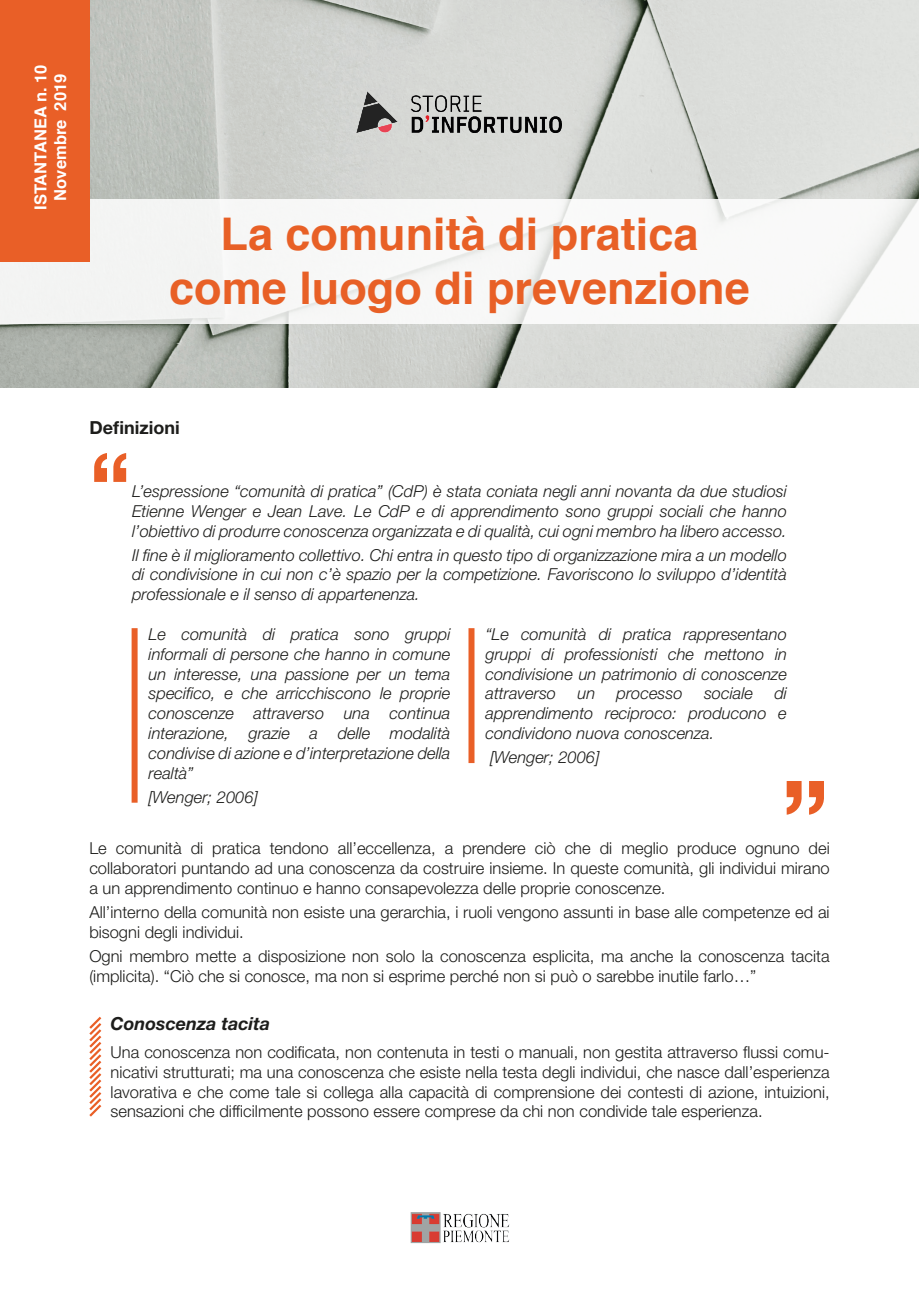
<style>
.page{position:relative;width:919px;height:1289px;background:#fff}
.page>*{position:absolute;margin:0;border:0;box-sizing:border-box;transform-origin:0 0}
.t1{font:700 105px "Helvetica Neue LT Std";color:#e95f27}
.t2{font:700 90px "Helvetica Neue LT Std";color:#e95f27}
.t3{font:700 45px "Helvetica";color:#e86026}
.t4{font:italic 700 18px "Helvetica Neue LT Std";color:#1d1d1b}
.t5{font:700 18px "Helvetica Neue LT Std";color:#1d1d1b}
.t6{font:italic 300 16.5px/19.8px "Helvetica Neue LT Std";color:#1d1d1b;text-align:justify}
.t7{font:300 16.5px/19.8px "Helvetica Neue LT Std";color:#1d1d1b;text-align:justify}
.t8{font:700 16.5px "Helvetica";color:#fff}
</style>
<div class="page">
<img style="left:0;top:0;width:918px;height:387px">
<div style="left:0;top:199px;width:918px;height:125px;background:#f7f8f7"></div>
<img style="left:356px;top:91px;width:205px;height:42px">
<img style="left:410px;top:1212px;width:100px;height:32px">
<div style="left:0;top:0;width:89px;height:261px;background:#e95f27"></div>
<div style="left:132px;top:628px;width:6px;height:174px;background:#e95f27"></div>
<div style="left:468px;top:628px;width:6px;height:135px;background:#e95f27"></div>
<svg style="left:89px;top:1016px;width:13px;height:101px"></svg>
<p class="t8" style="left:27px;top:210px;width:147px;rotate:-90deg">ISTANTANEA n. 10</p>
<p class="t8" style="left:47px;top:200px;width:128px;rotate:-90deg">Novembre 2019</p>
<p class="t3" style="left:220px;top:198px;width:479px">La comunità di pratica</p>
<p class="t3" style="left:169px;top:252px;width:582px">come luogo di prevenzione</p>
<p class="t5" style="left:89px;top:416px;width:92px">Definizioni</p>
<p class="t2" style="left:89px;top:429px;width:43px">“</p>
<p class="t6" style="left:132px;top:481px;width:656px">L’espressione “comunità di pratica” (CdP) è stata coniata negli anni novanta da due studiosi Etienne Wenger e Jean Lave. Le CdP e di apprendimento sono gruppi sociali che hanno l’obiettivo di produrre conoscenza organizzata e di qualità, cui ogni membro ha libero accesso.</p>
<p class="t6" style="left:132px;top:544px;width:656px">Il fine è il miglioramento collettivo. Chi entra in questo tipo di organizzazione mira a un modello di condivisione in cui non c’è spazio per la competizione. Favoriscono lo sviluppo d’identità professionale e il senso di appartenenza.</p>
<p class="t6" style="left:149px;top:624px;width:303px">Le comunità di pratica sono gruppi informali di persone che hanno in comune un interesse, una passione per un tema specifico, e che arricchiscono le proprie conoscenze attraverso una continua interazione, grazie a delle modalità condivise di azione e d’interpretazione della realtà”</p>
<p class="t6" style="left:149px;top:786px;width:110px">[Wenger; 2006]</p>
<p class="t6" style="left:485px;top:624px;width:303px">“Le comunità di pratica rappresentano gruppi di professionisti che mettono in condivisione un patrimonio di conoscenze attraverso</p>
<p class="t6" style="left:485px;top:683px;width:303px;text-indent:289px">di apprendimento reciproco: producono e condividono nuova conoscenza.</p>
<p class="t6" style="left:490px;top:747px;width:110px">[Wenger; 2006]</p>
<p class="t6" style="left:577px;top:683px;width:19px">un</p>
<p class="t6" style="left:616px;top:683px;width:68px">processo</p>
<p class="t6" style="left:704px;top:683px;width:50px">sociale</p>
<p class="t1" style="left:829px;top:842px;width:50px;rotate:-180deg">“</p>
<p class="t7" style="left:89px;top:838px;width:741px">Le comunità di pratica tendono all’eccellenza, a prendere ciò che di meglio produce ognuno dei collaboratori puntando ad una conoscenza da costruire insieme. In queste comunità, gli individui mirano a un apprendimento continuo e hanno consapevolezza delle proprie conoscenze.</p>
<p class="t7" style="left:89px;top:901px;width:741px">All’interno della comunità non esiste una gerarchia, i ruoli vengono assunti in base alle competenze ed ai bisogni degli individui.</p>
<p class="t7" style="left:89px;top:945px;width:741px">Ogni membro mette a disposizione non solo la conoscenza esplicita, ma anche la conoscenza tacita (implicita). “Ciò che si conosce, ma non si esprime perché non si può o sarebbe inutile farlo…”</p>
<p class="t4" style="left:111px;top:1012px;width:161px">Conoscenza tacita</p>
<p class="t7" style="left:111px;top:1041px;width:720px">Una conoscenza non codificata, non contenuta in testi o manuali, non gestita attraverso flussi comu&shy;nicativi strutturati; ma una conoscenza che esiste nella testa degli individui, che nasce dall’esperienza lavorativa e che come tale si collega alla capacità di comprensione dei contesti di azione, intuizioni, sensazioni che difficilmente possono essere comprese da chi non condivide tale esperienza.</p>
</div>
